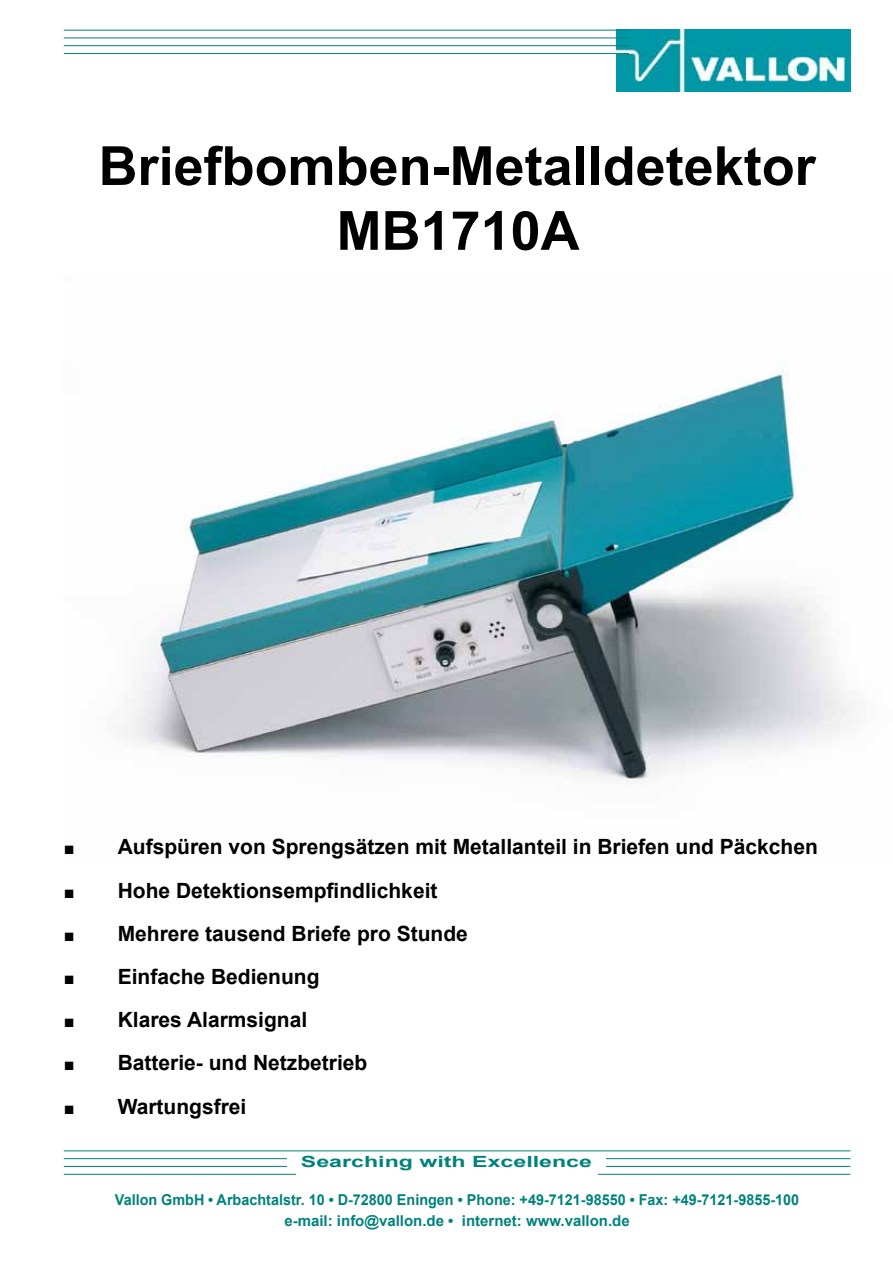
<style>
.page{position:relative;width:893px;height:1263px;background:#fff}
.page>*{position:absolute;margin:0;border:0;box-sizing:border-box;transform-origin:0 0}
.t1{font:700 54px/64.8px "Arial";color:#000;text-align:center}
.t2{font:700 21px "Arial";color:#000}
.t3{font:700 15.45px "Arial";color:#00827c;scale:1.5 1}
.t4{font:700 15px/21.6px "Arial";color:#00827c;text-align:center;scale:.96 1}
.s1{font-weight:400;font-size:18px}
</style>
<div class="page">
<hr style="left:64px;top:1150px;width:786px;height:1px;background:#00827c">
<hr style="left:64px;top:1158px;width:786px;height:1px;background:#00827c">
<hr style="left:64px;top:1166px;width:786px;height:1px;background:#00827c">
<hr style="left:64px;top:1174px;width:786px;height:1px;background:#00827c">
<div style="left:287px;top:1154px;width:319px;height:16px;background:#fff"></div>
<img style="left:617px;top:30px;width:233px;height:62px">
<hr style="left:64px;top:30px;width:565px;height:1px;background:#00827c">
<hr style="left:64px;top:38px;width:565px;height:1px;background:#00827c">
<hr style="left:64px;top:45px;width:565px;height:1px;background:#00827c">
<hr style="left:64px;top:53px;width:565px;height:1px;background:#00827c">
<img style="left:123px;top:364px;width:730px;height:421px">
<h1 class="t1" style="left:99px;top:135px;width:719px">Briefbomben-Metalldetektor<br>MB1710A</h1>
<p class="t2" style="left:64px;top:833px;width:756px"><span class="s1">■</span> Aufspüren von Sprengsätzen mit Metallanteil in Briefen und Päckchen</p>
<p class="t2" style="left:64px;top:876px;width:375px"><span class="s1">■</span> Hohe Detektionsempfindlichkeit</p>
<p class="t2" style="left:64px;top:920px;width:406px"><span class="s1">■</span> Mehrere tausend Briefe pro Stunde</p>
<p class="t2" style="left:64px;top:963px;width:257px"><span class="s1">■</span> Einfache Bedienung</p>
<p class="t2" style="left:64px;top:1006px;width:245px"><span class="s1">■</span> Klares Alarmsignal</p>
<p class="t2" style="left:64px;top:1049px;width:305px"><span class="s1">■</span> Batterie- und Netzbetrieb</p>
<p class="t2" style="left:64px;top:1092px;width:184px"><span class="s1">■</span> Wartungsfrei</p>
<p class="t3" style="left:301px;top:1151px;width:196px">Searching with Excellence</p>
<p class="t4" style="left:115px;top:1189px;width:714px">Vallon GmbH • Arbachtalstr. 10 • D-72800 Eningen • Phone: +49-7121-98550 • Fax: +49-7121-9855-100 e-mail: info@vallon.de • internet: www.vallon.de</p>
</div>
